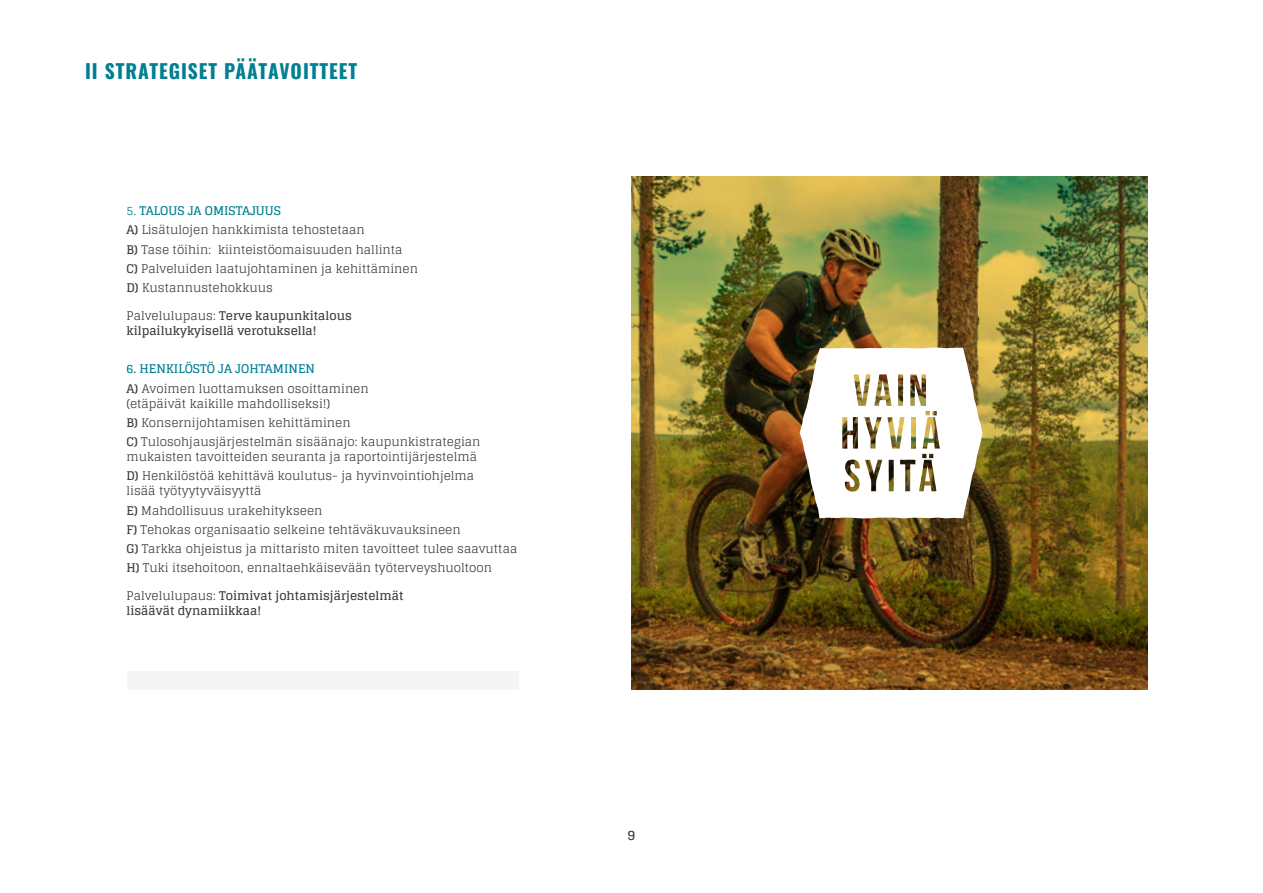
<style>
.page{position:relative;width:1263px;height:893px;background:#fff}
.page>*{position:absolute;margin:0;border:0;box-sizing:border-box;transform-origin:0 0}
.t1{font:700 19.5px "Oswald";letter-spacing:.05em;color:#007f92}
.t2{font:700 13.5px "Glegoo";color:#3c3c3b}
.t3{font:12px/19.2px "Glegoo";color:#3c3c3b}
.t4{font:700 12px/15px "Glegoo";color:#3c3c3b}
.s1{color:#007f92}
.s2{font-weight:700;color:#007f92}
.s3{font-weight:700}
.s4{font-weight:400}
</style>
<div class="page">
<img style="left:631px;top:176px;width:517px;height:514px">
<div style="left:127px;top:672px;width:392px;height:18px;background:#f6f5f5"></div>
<svg style="left:800px;top:348px;width:182px;height:170px"></svg>
<h1 class="t1" style="left:85px;top:60px;width:274px">II STRATEGISET PÄÄTAVOITTEET</h1>
<p class="t3" style="left:126px;top:201px;width:293px"><span class="s1">5.</span> <span class="s2">TALOUS JA OMISTAJUUS<br></span><span class="s3">A)</span> Lisätulojen hankkimista tehostetaan<br><span class="s3">B)</span> Tase töihin: kiinteistöomaisuuden hallinta<br><span class="s3">C)</span> Palveluiden laatujohtaminen ja kehittäminen <span class="s3">D)</span> Kustannustehokkuus</p>
<p class="t4" style="left:126px;top:308px;width:227px"><span class="s4">Palvelulupaus:</span> Terve kaupunkitalous kilpailukykyisellä verotuksella!</p>
<p class="t3" style="left:126px;top:360px;width:244px"><span class="s2">6. HENKILÖSTÖ JA JOHTAMINEN<br></span><span class="s3">A)</span> Avoimen luottamuksen osoittaminen</p>
<p class="t3" style="left:126px;top:394px;width:355px">(etäpäivät kaikille mahdolliseksi!)<br><span class="s3">B)</span> Konsernijohtamisen kehittäminen<br><span class="s3">C)</span> Tulosohjausjärjestelmän sisäänajo: kaupunkistrategian</p>
<p class="t3" style="left:126px;top:447px;width:352px">mukaisten tavoitteiden seuranta ja raportointijärjestelmä<br><span class="s3">D)</span> Henkilöstöä kehittävä koulutus- ja hyvinvointiohjelma</p>
<p class="t3" style="left:126px;top:482px;width:392px">lisää työtyytyväisyyttä<br><span class="s3">E)</span> Mahdollisuus urakehitykseen<br><span class="s3">F)</span> Tehokas organisaatio selkeine tehtäväkuvauksineen<br><span class="s3">G)</span> Tarkka ohjeistus ja mittaristo miten tavoitteet tulee saavuttaa <span class="s3">H)</span> Tuki itsehoitoon, ennaltaehkäisevään työterveyshuoltoon</p>
<p class="t4" style="left:126px;top:588px;width:279px"><span class="s4">Palvelulupaus:</span> Toimivat johtamisjärjestelmät lisäävät dynamiikkaa!</p>
<p class="t2" style="left:627px;top:827px;width:9px">9</p>
</div>
